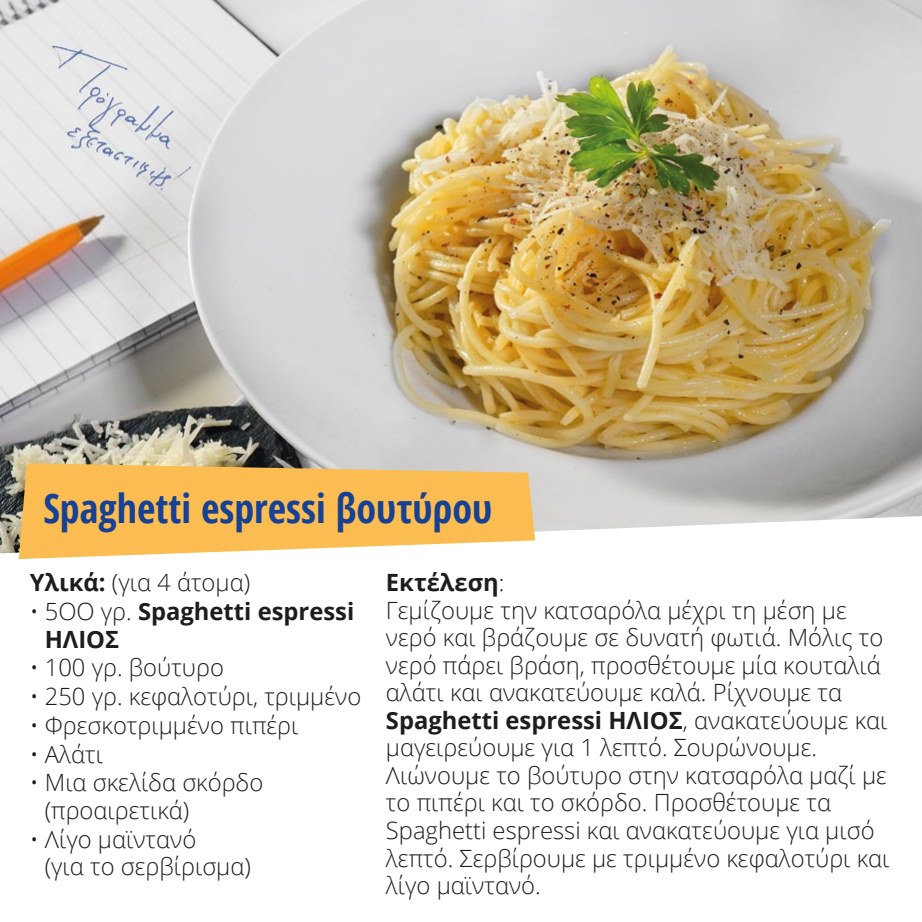
<style>
.page{position:relative;width:922px;height:922px;background:#fff}
.page>*{position:absolute;margin:0;border:0;box-sizing:border-box;transform-origin:0 0}
.t1{font:700 40px "Open Sans Condensed";color:#164194}
.t2{font:300 23.75px/27.5px "Open Sans";color:#1d1d1b}
.t3{font:700 23.75px/27.5px "Open Sans";color:#1d1d1b}
.s1{font-weight:700}
.s2{font-weight:300}
</style>
<div class="page">
<img style="left:0;top:0;width:921px;height:516px">
<svg style="left:0;top:516px;width:919px;height:44px"></svg>
<svg style="left:19px;top:463px;width:516px;height:96px;fill:#fbbd51"></svg>
<h1 class="t1" style="left:43px;top:480px;width:450px">Spaghetti espressi βουτύρου</h1>
<p class="t2" style="left:30px;top:568px;width:222px"><span class="s1">Υλικά:</span> (για 4 άτομα)</p>
<p class="t3" style="left:45px;top:597px;width:311px;text-indent:-15px"><span class="s2">• 5OO γρ.</span> Spaghetti espressi<br>ΗΛΙΟΣ</p>
<p class="t2" style="left:30px;top:653px;width:196px">• 100 γρ. βούτυρο</p>
<p class="t2" style="left:30px;top:682px;width:333px">• 250 γρ. κεφαλοτύρι, τριμμένο</p>
<p class="t2" style="left:30px;top:710px;width:270px">• Φρεσκοτριμμένο πιπέρι</p>
<p class="t2" style="left:30px;top:739px;width:75px">• Αλάτι</p>
<p class="t2" style="left:45px;top:768px;width:220px;text-indent:-15px">• Μια σκελίδα σκόρδο (προαιρετικά)</p>
<p class="t2" style="left:45px;top:824px;width:208px;text-indent:-15px">• Λίγο μαϊντανό<br>(για το σερβίρισμα)</p>
<p class="t2" style="left:386px;top:568px;width:505px"><span class="s1">Εκτέλεση</span>:<br>Γεμίζουμε την κατσαρόλα μέχρι τη μέση με νερό και βράζουμε σε δυνατή φωτιά. Μόλις το νερό πάρει βράση, προσθέτουμε μία κουταλιά αλάτι και ανακατεύουμε καλά. Ρίχνουμε τα <span class="s1">Spaghetti espressi ΗΛΙΟΣ</span>, ανακατεύουμε και μαγειρεύουμε για 1 λεπτό. Σουρώνουμε.<br>Λιώνουμε το βούτυρο στην κατσαρόλα μαζί με το πιπέρι και το σκόρδο. Προσθέτουμε τα Spaghetti espressi και ανακατεύουμε για μισό λεπτό. Σερβίρουμε με τριμμένο κεφαλοτύρι και λίγο μαϊντανό.</p>
</div>
